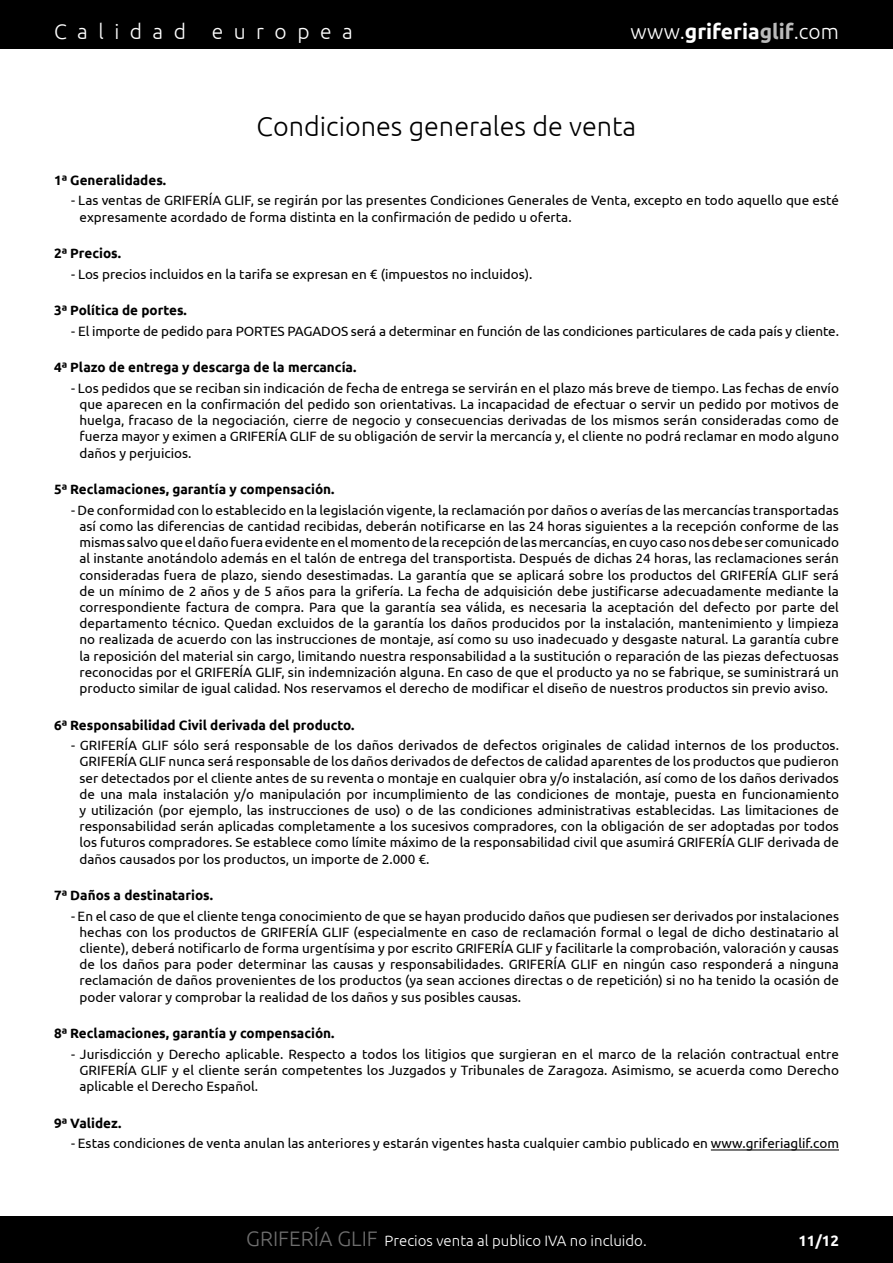
<style>
.page{position:relative;width:893px;height:1263px;background:#fff}
.page>*{position:absolute;margin:0;border:0;box-sizing:border-box;transform-origin:0 0}
._10p_bold_blanco_Opu{font:300 27px "Ubuntu";color:#000}
.t1{font:300 21px "Ubuntu";letter-spacing:.5em;color:#fff}
.t2{font:300 15px "Ubuntu";color:#fff}
.t3{font:700 15px "Ubuntu";color:#fff}
._10p_bold_blanco_Opu-2{font:13.5px/16.2px "Ubuntu";color:#000;text-align:justify}
._10p_bold_blanco_Opu-3{font:700 13.5px "Ubuntu";color:#000}
.s1{font-weight:700}
.s2{font-weight:700;color:#bbb}
.s3{font-size:21px;color:#6e6e6e}
</style>
<div class="page">
<div style="left:0;top:0;width:893px;height:49px;background:#000"></div>
<div style="left:0;top:1216px;width:893px;height:47px;background:#000"></div>
<hr style="left:711px;top:1149px;width:128px;height:1px;background:#000">
<h2 class="t1" style="left:54px;top:19px;width:300px">Calidad europea</h2>
<h2 class="t1" style="left:631px;top:19px;width:210px">www.<span class="s1">griferia</span><span class="s2">glif</span>.com</h2>
<p class="_10p_bold_blanco_Opu" style="left:257px;top:110px;width:381px">Condiciones generales de venta</p>
<p class="_10p_bold_blanco_Opu-3" style="left:54px;top:172px;width:114px">1ª Generalidades.</p>
<p class="_10p_bold_blanco_Opu-2" style="left:80px;top:192px;width:761px;text-indent:-9px">- Las ventas de GRIFERÍA GLIF, se regirán por las presentes Condiciones Generales de Venta, excepto en todo aquello que esté expresamente acordado de forma distinta en la confirmación de pedido u oferta.</p>
<p class="_10p_bold_blanco_Opu-3" style="left:54px;top:245px;width:69px">2ª Precios.</p>
<p class="_10p_bold_blanco_Opu-2" style="left:71px;top:265px;width:463px">- Los precios incluidos en la tarifa se expresan en € (impuestos no incluidos).</p>
<p class="_10p_bold_blanco_Opu-3" style="left:54px;top:302px;width:134px">3ª Política de portes.</p>
<p class="_10p_bold_blanco_Opu-2" style="left:71px;top:322px;width:769px">- El importe de pedido para PORTES PAGADOS será a determinar en función de las condiciones particulares de cada país y cliente.</p>
<p class="_10p_bold_blanco_Opu-3" style="left:54px;top:359px;width:304px">4ª Plazo de entrega y descarga de la mercancía.</p>
<p class="_10p_bold_blanco_Opu-2" style="left:80px;top:380px;width:761px;text-indent:-9px">- Los pedidos que se reciban sin indicación de fecha de entrega se servirán en el plazo más breve de tiempo. Las fechas de envío que aparecen en la confirmación del pedido son orientativas. La incapacidad de efectuar o servir un pedido por motivos de huelga, fracaso de la negociación, cierre de negocio y consecuencias derivadas de los mismos serán consideradas como de fuerza mayor y eximen a GRIFERÍA GLIF de su obligación de servir la mercancía y, el cliente no podrá reclamar en modo alguno daños y perjuicios.</p>
<p class="_10p_bold_blanco_Opu-3" style="left:54px;top:481px;width:282px">5ª Reclamaciones, garantía y compensación.</p>
<p class="_10p_bold_blanco_Opu-2" style="left:80px;top:501px;width:761px;text-indent:-9px">- De conformidad con lo establecido en la legislación vigente, la reclamación por daños o averías de las mercancías transportadas así como las diferencias de cantidad recibidas, deberán notificarse en las 24 horas siguientes a la recepción conforme de las mismas salvo que el daño fuera evidente en el momento de la recepción de las mercancías, en cuyo caso nos debe ser comunicado al instante anotándolo además en el talón de entrega del transportista. Después de dichas 24 horas, las reclamaciones serán consideradas fuera de plazo, siendo desestimadas. La garantía que se aplicará sobre los productos del GRIFERÍA GLIF será de un mínimo de 2 años y de 5 años para la grifería. La fecha de adquisición debe justificarse adecuadamente mediante la correspondiente factura de compra. Para que la garantía sea válida, es necesaria la aceptación del defecto por parte del departamento técnico. Quedan excluidos de la garantía los daños producidos por la instalación, mantenimiento y limpieza no realizada de acuerdo con las instrucciones de montaje, así como su uso inadecuado y desgaste natural. La garantía cubre la reposición del material sin cargo, limitando nuestra responsabilidad a la sustitución o reparación de las piezas defectuosas reconocidas por el GRIFERÍA GLIF, sin indemnización alguna. En caso de que el producto ya no se fabrique, se suministrará un producto similar de igual calidad. Nos reservamos el derecho de modificar el diseño de nuestros productos sin previo aviso.</p>
<p class="_10p_bold_blanco_Opu-3" style="left:54px;top:717px;width:302px">6ª Responsabilidad Civil derivada del producto.</p>
<p class="_10p_bold_blanco_Opu-2" style="left:80px;top:737px;width:761px;text-indent:-9px">- GRIFERÍA GLIF sólo será responsable de los daños derivados de defectos originales de calidad internos de los productos.<br>GRIFERÍA GLIF nunca será responsable de los daños derivados de defectos de calidad aparentes de los productos que pudieron ser detectados por el cliente antes de su reventa o montaje en cualquier obra y/o instalación, así como de los daños derivados de una mala instalación y/o manipulación por incumplimiento de las condiciones de montaje, puesta en funcionamiento y utilización (por ejemplo, las instrucciones de uso) o de las condiciones administrativas establecidas. Las limitaciones de responsabilidad serán aplicadas completamente a los sucesivos compradores, con la obligación de ser adoptadas por todos los futuros compradores. Se establece como límite máximo de la responsabilidad civil que asumirá GRIFERÍA GLIF derivada de daños causados por los productos, un importe de 2.000 €.</p>
<p class="_10p_bold_blanco_Opu-3" style="left:54px;top:887px;width:161px">7ª Daños a destinatarios.</p>
<p class="_10p_bold_blanco_Opu-2" style="left:80px;top:907px;width:761px;text-indent:-9px">- En el caso de que el cliente tenga conocimiento de que se hayan producido daños que pudiesen ser derivados por instalaciones hechas con los productos de GRIFERÍA GLIF (especialmente en caso de reclamación formal o legal de dicho destinatario al cliente), deberá notificarlo de forma urgentísima y por escrito GRIFERÍA GLIF y facilitarle la comprobación, valoración y causas de los daños para poder determinar las causas y responsabilidades. GRIFERÍA GLIF en ningún caso responderá a ninguna reclamación de daños provenientes de los productos (ya sean acciones directas o de repetición) si no ha tenido la ocasión de poder valorar y comprobar la realidad de los daños y sus posibles causas.</p>
<p class="_10p_bold_blanco_Opu-3" style="left:54px;top:1025px;width:282px">8ª Reclamaciones, garantía y compensación.</p>
<p class="_10p_bold_blanco_Opu-2" style="left:80px;top:1045px;width:761px;text-indent:-9px">- Jurisdicción y Derecho aplicable. Respecto a todos los litigios que surgieran en el marco de la relación contractual entre GRIFERÍA GLIF y el cliente serán competentes los Juzgados y Tribunales de Zaragoza. Asimismo, se acuerda como Derecho aplicable el Derecho Español.</p>
<p class="_10p_bold_blanco_Opu-3" style="left:54px;top:1115px;width:69px">9ª Validez.</p>
<p class="_10p_bold_blanco_Opu-2" style="left:71px;top:1135px;width:769px">- Estas condiciones de venta anulan las anteriores y estarán vigentes hasta cualquier cambio publicado en www.griferiaglif.com</p>
<p class="t2" style="left:246px;top:1231px;width:402px"><span class="s3">GRIFERÍA GLIF</span> Precios venta al publico IVA no incluido.</p>
<p class="t3" style="left:798px;top:1231px;width:42px">11/12</p>
</div>
